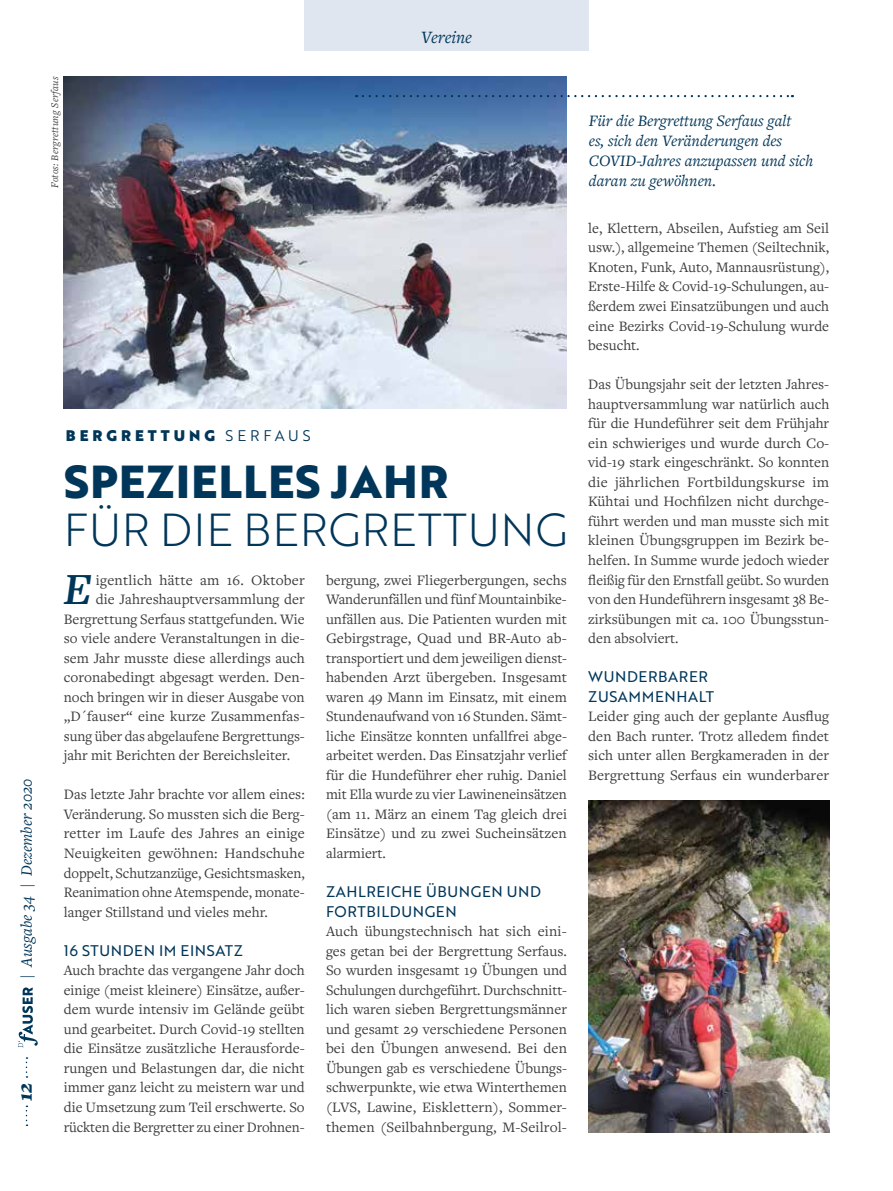
<style>
.page{position:relative;width:893px;height:1191px;background:#fff}
.page>*{position:absolute;margin:0;border:0;box-sizing:border-box;transform-origin:0 0}
.t1{font:italic 600 46.2px "Freight Text Pro";color:#003659}
.t2{font:45px "Brother 1816 Light";letter-spacing:.02em;color:#003659}
.t3{font:700 45px "Brother 1816 Extra";letter-spacing:.02em;color:#003659}
.t4{font:italic 900 21px "Freight Text Pro";color:#003659}
.t5{font:italic 18px "Freight Text Pro";color:#003659}
.t6{font:italic 16.5px/19.8px "Freight Text Pro";color:#003659}
.t7{font:15px/19.5px "Freight Text Pro";color:#3c3c3b;text-align:justify}
.t8{font:15px/19.5px "Brother 1816 Regular";letter-spacing:.04em;color:#003659}
.t9{font:15px "Brother 1816 Black";letter-spacing:.265em;color:#003659}
.t10{font:italic 10.5px "Freight Text Pro";letter-spacing:.02em;color:#3c3c3b}
.s1{font-family:"Brother 1816 Book"}
</style>
<div class="page">
<svg style="left:26px;top:1105px;width:1px;height:21px"></svg>
<svg style="left:18px;top:987px;width:20px;height:60px"></svg>
<img style="left:64px;top:77px;width:503px;height:332px">
<img style="left:588px;top:800px;width:241px;height:332px">
<svg style="left:363px;top:95px;width:430px;height:2px"></svg>
<div style="left:304px;top:0;width:285px;height:51px;background:#dee5ee"></div>
<p class="t10" style="left:48px;top:188px;width:113px;rotate:-90deg">Fotos: Bergrettung Serfaus</p>
<p class="t5" style="left:421px;top:25px;width:52px">Vereine</p>
<p class="t6" style="left:16px;top:978px;width:202px;rotate:-90deg">| Ausgabe 34 | Dezember 2020</p>
<h3 class="t4" style="left:11px;top:1100px;width:20px;rotate:-90deg">12</h3>
<p class="t9" style="left:66px;top:424px;width:246px">BERGRETTUNG <span class="s1">SERFAUS</span></p>
<h2 class="t3" style="left:64px;top:447px;width:386px">SPEZIELLES JAHR</h2>
<h2 class="t2" style="left:64px;top:496px;width:505px">FÜR DIE BERGRETTUNG</h2>
<h1 class="t1" style="left:63px;top:558px;width:29px">E</h1>
<p class="t7" style="left:96px;top:569px;width:210px">igentlich hätte am 16. Oktober</p>
<p class="t7" style="left:326px;top:569px;width:243px">bergung, zwei Fliegerbergungen, sechs Wanderunfällen und fünf Mountainbike&shy;unfällen aus. Die Patienten wurden mit Gebirgstrage, Quad und BR-Auto ab&shy;transportiert und dem jeweiligen dienst&shy;habenden Arzt übergeben. Insgesamt waren 49 Mann im Einsatz, mit einem Stundenaufwand von 16 Stunden. Sämt&shy;liche Einsätze konnten unfallfrei abge&shy;arbeitet werden. Das Einsatzjahr verlief für die Hundeführer eher ruhig. Daniel mit Ella wurde zu vier Lawineneinsätzen (am 11. März an einem Tag gleich drei Einsätze) und zu zwei Sucheinsätzen alarmiert.</p>
<p class="t8" style="left:326px;top:881px;width:216px">ZAHLREICHE ÜBUNGEN UND<br>FORTBILDUNGEN</p>
<p class="t7" style="left:326px;top:921px;width:243px">Auch übungstechnisch hat sich eini&shy;ges getan bei der Bergrettung Serfaus.<br>So wurden insgesamt 19 Übungen und Schulungen durchgeführt. Durchschnitt&shy;lich waren sieben Bergrettungsmänner und gesamt 29 verschiedene Personen bei den Übungen anwesend. Bei den Übungen gab es verschiedene Übungs&shy;schwerpunkte, wie etwa Winterthemen (LVS, Lawine, Eisklettern), Sommer&shy;themen (Seilbahnbergung, M-Seilrol-</p>
<p class="t7" style="left:96px;top:589px;width:210px">die Jahreshauptversammlung der</p>
<p class="t7" style="left:64px;top:608px;width:242px">Bergrettung Serfaus stattgefunden. Wie</p>
<p class="t7" style="left:64px;top:628px;width:242px">so viele andere Veranstaltungen in die-</p>
<p class="t7" style="left:64px;top:647px;width:243px">sem Jahr musste diese allerdings auch</p>
<p class="t7" style="left:64px;top:667px;width:242px">coronabedingt abgesagt werden. Den-</p>
<p class="t7" style="left:64px;top:686px;width:242px">noch bringen wir in dieser Ausgabe von</p>
<p class="t7" style="left:64px;top:706px;width:242px">„D´fauser“ eine kurze Zusammenfas-</p>
<p class="t7" style="left:64px;top:725px;width:242px">sung über das abgelaufene Bergrettungs-</p>
<p class="t7" style="left:64px;top:745px;width:228px">jahr mit Berichten der Bereichsleiter.</p>
<p class="t7" style="left:64px;top:784px;width:242px">Das letzte Jahr brachte vor allem eines:<br>Veränderung. So mussten sich die Berg&shy;retter im Laufe des Jahres an einige Neuigkeiten gewöhnen: Handschuhe doppelt, Schutzanzüge, Gesichtsmasken, Reanimation ohne Atemspende, monate&shy;langer Stillstand und vieles mehr.</p>
<p class="t8" style="left:64px;top:940px;width:181px">16 STUNDEN IM EINSATZ</p>
<p class="t7" style="left:64px;top:960px;width:242px">Auch brachte das vergangene Jahr doch einige (meist kleinere) Einsätze, außer&shy;dem wurde intensiv im Gelände geübt und gearbeitet. Durch Covid-19 stellten die Einsätze zusätzliche Herausforde&shy;rungen und Belastungen dar, die nicht immer ganz leicht zu meistern war und die Umsetzung zum Teil erschwerte. So rückten die Bergretter zu einer Drohnen-</p>
<p class="t6" style="left:589px;top:110px;width:226px">Für die Bergrettung Serfaus galt<br>es, sich den Veränderungen des<br>COVID-Jahres anzupassen und sich daran zu gewöhnen.</p>
<p class="t7" style="left:588px;top:218px;width:242px">le, Klettern, Abseilen, Aufstieg am Seil usw.), allgemeine Themen (Seiltechnik, Knoten, Funk, Auto, Mannausrüstung), Erste-Hilfe &amp; Covid-19-Schulungen, au&shy;ßerdem zwei Einsatzübungen und auch eine Bezirks Covid-19-Schulung wurde besucht.</p>
<p class="t7" style="left:588px;top:374px;width:243px">Das Übungsjahr seit der letzten Jahres&shy;hauptversammlung war natürlich auch für die Hundeführer seit dem Frühjahr ein schwieriges und wurde durch Co&shy;vid-19 stark eingeschränkt. So konnten die jährlichen Fortbildungskurse im Kühtai und Hochfilzen nicht durchge&shy;führt werden und man musste sich mit kleinen Übungsgruppen im Bezirk be&shy;helfen. In Summe wurde jedoch wieder fleißig für den Ernstfall geübt. So wurden von den Hundeführern insgesamt 38 Be&shy;zirksübungen mit ca. 100 Übungsstun&shy;den absolviert.</p>
<p class="t8" style="left:588px;top:666px;width:128px">WUNDERBARER<br>ZUSAMMENHALT</p>
<p class="t7" style="left:588px;top:706px;width:242px">Leider ging auch der geplante Ausflug den Bach runter. Trotz alledem findet sich unter allen Bergkameraden in der Bergrettung Serfaus ein wunderbarer</p>
</div>
